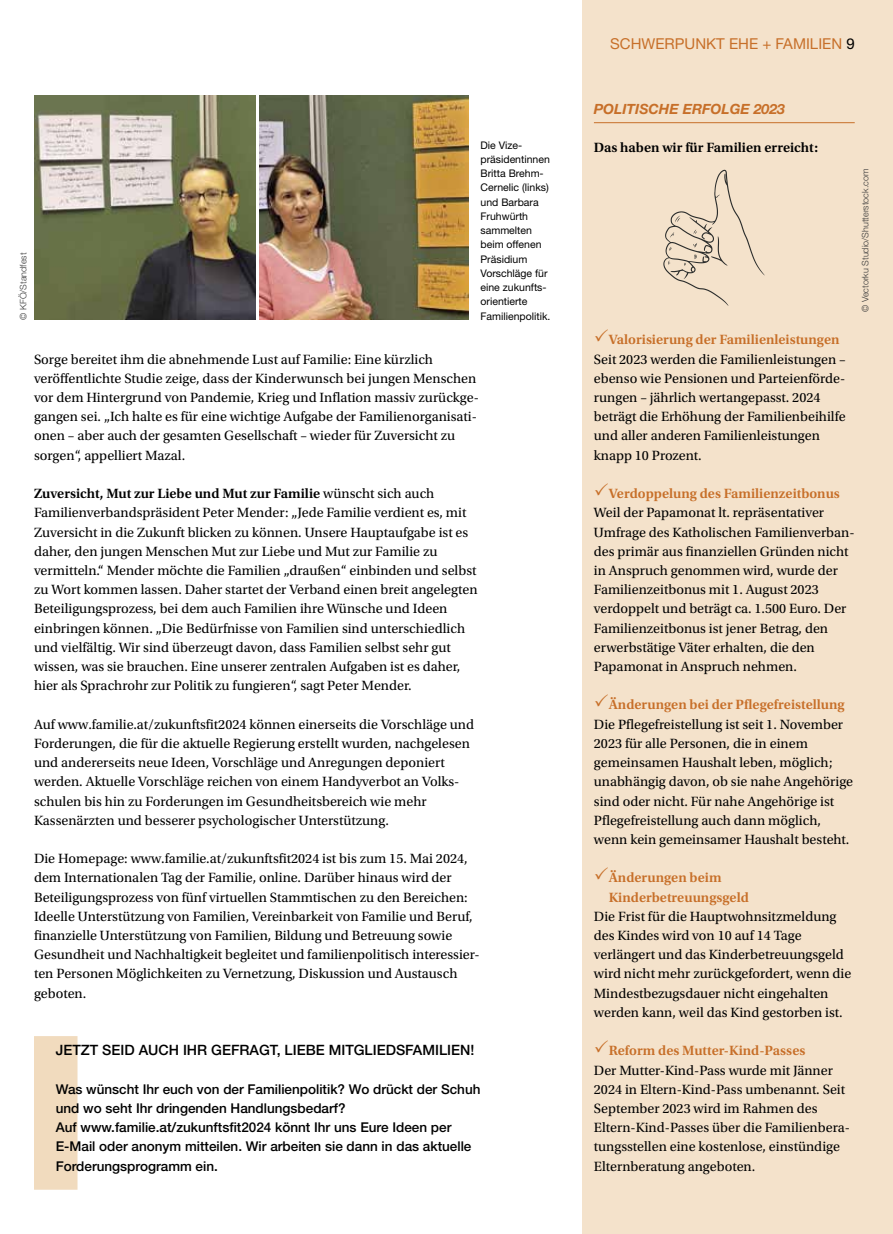
<style>
.page{position:relative;width:893px;height:1234px;background:#fff}
.page>*{position:absolute;margin:0;border:0;box-sizing:border-box;transform-origin:0 0}
.t1{font:15px "Helvetica Neue LT Std";color:#c76f29}
.t2{font:500 14.25px "Helvetica Neue LT Std";color:#000}
.t3{font:14.1px/19.2px "Utopia Std";color:#000}
.t4{font:600 14.1px/19.2px "Utopia Std";color:#c76f29}
.t5{font:600 14.1px "Utopia Std";color:#000}
.t6{font:italic 700 14.1px "Helvetica Neue LT Std";color:#c76f29}
.t7{font:500 13.5px/19.2px "Helvetica Neue LT Std";color:#000}
.t8{font:10.5px/14.2px "Helvetica Neue LT Std";color:#000}
.t9{font:300 9px "Helvetica Neue LT Std";color:#393939}
.s1{font-weight:600}
.s2{color:#000}
</style>
<div class="page">
<div style="left:583px;top:0;width:310px;height:1233px;background:#f4e2cb"></div>
<hr style="left:594px;top:122px;width:261px;height:1px;background:#c76f29">
<div style="left:34px;top:1035px;width:44px;height:154px;background:#f1dbbe"></div>
<img style="left:259px;top:95px;width:209px;height:224px">
<img style="left:34px;top:95px;width:221px;height:224px">
<svg style="left:663px;top:170px;width:102px;height:136px"></svg>
<p class="t9" style="left:18px;top:319px;width:69px;rotate:-90deg">© KFÖ/Standfest</p>
<p class="t8" style="left:480px;top:137px;width:72px">Die Vize&shy;präsidentinnen<br>Britta Brehm-<br>Cernelic (links) und Barbara<br>Fruhwürth sammelten beim offenen<br>Präsidium<br>Vorschläge für eine zukunfts&shy;orientierte<br>Familienpolitik.</p>
<p class="t3" style="left:34px;top:349px;width:446px">Sorge bereitet ihm die abnehmende Lust auf Familie: Eine kürzlich veröffentlichte Studie zeige, dass der Kinderwunsch bei jungen Menschen vor dem Hintergrund von Pandemie, Krieg und Inflation massiv zurückge&shy;gangen sei. „Ich halte es für eine wichtige Aufgabe der Familienorganisati&shy;onen – aber auch der gesamten Gesellschaft – wieder für Zuversicht zu sorgen“, appelliert Mazal.</p>
<p class="t3" style="left:34px;top:484px;width:445px"><span class="s1">Zuversicht, Mut zur Liebe und Mut zur Familie</span> wünscht sich auch Familienverbandspräsident Peter Mender: „Jede Familie verdient es, mit Zuversicht in die Zukunft blicken zu können. Unsere Hauptaufgabe ist es daher, den jungen Menschen Mut zur Liebe und Mut zur Familie zu vermitteln.“ Mender möchte die Familien „draußen“ einbinden und selbst zu Wort kommen lassen. Daher startet der Verband einen breit angelegten Beteiligungsprozess, bei dem auch Familien ihre Wünsche und Ideen einbringen können. „Die Bedürfnisse von Familien sind unterschiedlich und vielfältig. Wir sind überzeugt davon, dass Familien selbst sehr gut wissen, was sie brauchen. Eine unserer zentralen Aufgaben ist es daher, hier als Sprachrohr zur Politik zu fungieren“, sagt Peter Mender.</p>
<p class="t3" style="left:34px;top:714px;width:442px">Auf www.familie.at/zukunftsfit2024 können einerseits die Vorschläge und Forderungen, die für die aktuelle Regierung erstellt wurden, nachgelesen und andererseits neue Ideen, Vorschläge und Anregungen deponiert werden. Aktuelle Vorschläge reichen von einem Handyverbot an Volks&shy;schulen bis hin zu Forderungen im Gesundheitsbereich wie mehr Kassenärzten und besserer psychologischer Unterstützung.</p>
<p class="t3" style="left:34px;top:849px;width:447px">Die Homepage: www.familie.at/zukunftsfit2024 ist bis zum 15. Mai 2024, dem Internationalen Tag der Familie, online. Darüber hinaus wird der Beteiligungsprozess von fünf virtuellen Stammtischen zu den Bereichen:<br>Ideelle Unterstützung von Familien, Vereinbarkeit von Familie und Beruf, finanzielle Unterstützung von Familien, Bildung und Betreuung sowie Gesundheit und Nachhaltigkeit begleitet und familienpolitisch interessier&shy;ten Personen Möglichkeiten zu Vernetzung, Diskussion und Austausch geboten.</p>
<p class="t2" style="left:56px;top:1041px;width:420px">JETZT SEID AUCH IHR GEFRAGT, LIEBE MITGLIEDSFAMILIEN!</p>
<p class="t7" style="left:56px;top:1078px;width:426px">Was wünscht Ihr euch von der Familienpolitik? Wo drückt der Schuh und wo seht Ihr dringenden Handlungsbedarf?<br>Auf www.familie.at/zukunftsfit2024 könnt Ihr uns Eure Ideen per E-Mail oder anonym mitteilen. Wir arbeiten sie dann in das aktuelle Forderungsprogramm ein.</p>
<p class="t1" style="left:610px;top:35px;width:246px">SCHWERPUNKT EHE + FAMILIEN <span class="s2">9</span></p>
<p class="t6" style="left:594px;top:100px;width:193px">POLITISCHE ERFOLGE 2023</p>
<p class="t5" style="left:594px;top:140px;width:226px">Das haben wir für Familien erreicht:</p>
<p class="t9" style="left:860px;top:312px;width:145px;rotate:-90deg">© Vectorku Studio/Shutterstock.com</p>
<p class="t4" style="left:609px;top:330px;width:232px">Valorisierung der Familienleistungen</p>
<p class="t3" style="left:594px;top:349px;width:253px">Seit 2023 werden die Familienleistungen – ebenso wie Pensionen und Parteienförde&shy;rungen – jährlich wertangepasst. 2024 beträgt die Erhöhung der Familienbeihilfe und aller anderen Familienleistungen knapp 10 Prozent.</p>
<p class="t4" style="left:609px;top:484px;width:233px">Verdoppelung des Familienzeitbonus</p>
<p class="t3" style="left:594px;top:503px;width:262px">Weil der Papamonat lt. repräsentativer Umfrage des Katholischen Familienverban&shy;des primär aus finanziellen Gründen nicht in Anspruch genommen wird, wurde der Familienzeitbonus mit 1. August 2023 verdoppelt und beträgt ca. 1.500 Euro. Der Familienzeitbonus ist jener Betrag, den erwerbstätige Väter erhalten, die den Papamonat in Anspruch nehmen.</p>
<p class="t4" style="left:609px;top:695px;width:237px">Änderungen bei der Pflegefreistellung</p>
<p class="t3" style="left:594px;top:714px;width:261px">Die Pflegefreistellung ist seit 1. November 2023 für alle Personen, die in einem gemeinsamen Haushalt leben, möglich; unabhängig davon, ob sie nahe Angehörige sind oder nicht. Für nahe Angehörige ist Pflegefreistellung auch dann möglich, wenn kein gemeinsamer Haushalt besteht.</p>
<p class="t4" style="left:609px;top:868px;width:142px">Änderungen beim<br>Kinderbetreuungsgeld</p>
<p class="t3" style="left:594px;top:906px;width:259px">Die Frist für die Hauptwohnsitzmeldung des Kindes wird von 10 auf 14 Tage verlängert und das Kinderbetreuungsgeld wird nicht mehr zurückgefordert, wenn die Mindestbezugsdauer nicht eingehalten werden kann, weil das Kind gestorben ist.</p>
<p class="t4" style="left:609px;top:1041px;width:198px">Reform des Mutter-Kind-Passes</p>
<p class="t3" style="left:594px;top:1060px;width:258px">Der Mutter-Kind-Pass wurde mit Jänner 2024 in Eltern-Kind-Pass umbenannt. Seit September 2023 wird im Rahmen des Eltern-Kind-Passes über die Familienbera&shy;tungsstellen eine kostenlose, einstündige Elternberatung angeboten.</p>
</div>
